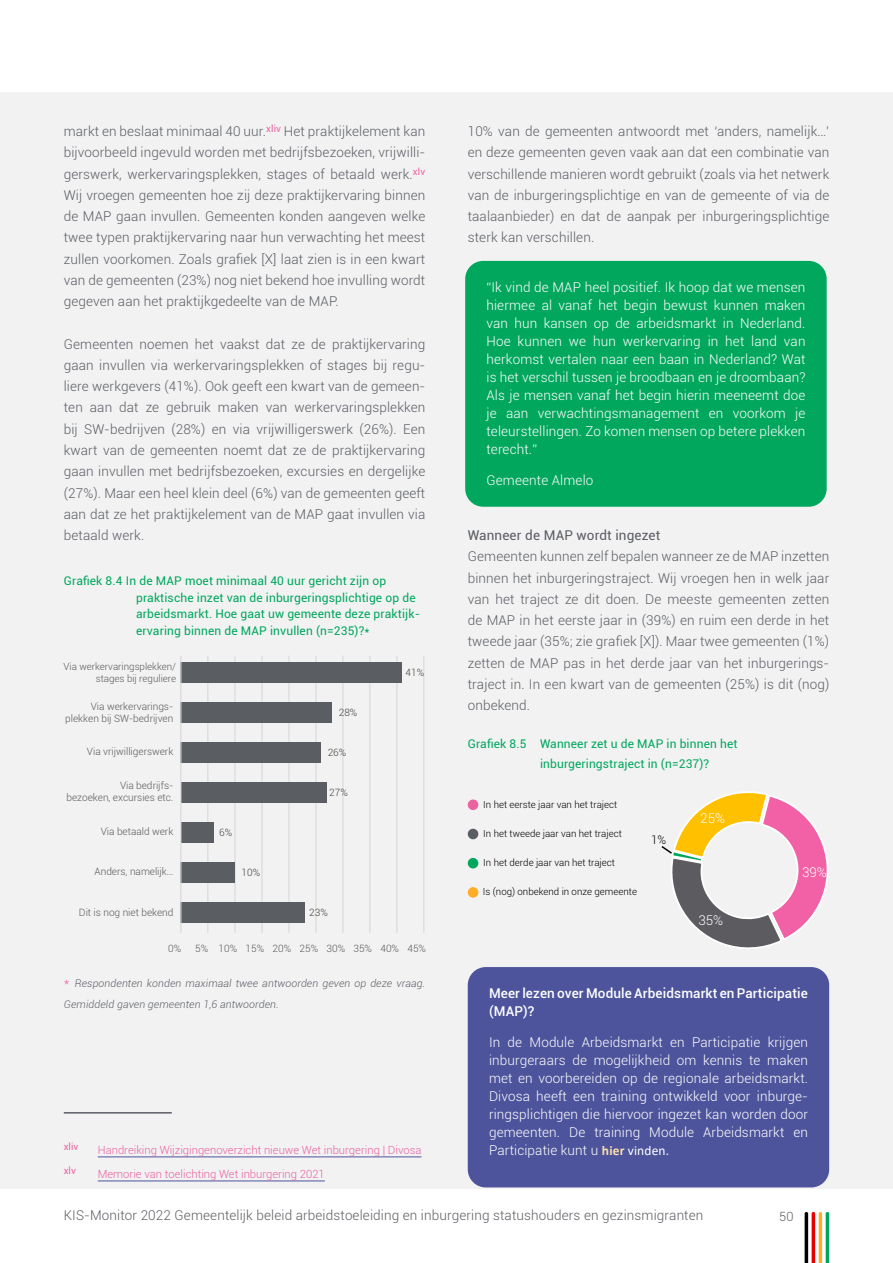
<style>
.page{position:relative;width:893px;height:1263px;background:#fff}
.page>*{position:absolute;margin:0;border:0;box-sizing:border-box;transform-origin:0 0}
.Broodtekst{font:300 13.5px/21.3px "Roboto";letter-spacing:.01em;color:#5a5d62;text-align:justify}
.Rozekadertekst{font:300 13.5px/18px "Roboto";letter-spacing:.01em;color:#fff;text-align:justify}
.Rozekadertekst-2{font:500 13.5px/18px "Roboto";letter-spacing:.01em;color:#fff}
._3e_onderverdeling{font:13.5px "Roboto";letter-spacing:.01em;color:#5a5d62}
.t1{font:300 12.75px "Roboto";color:#5a5d62}
.Grafiektekst{font:12px/16.5px "Roboto";letter-spacing:.01em;color:#00a75d}
.t2{font:300 11.85px "Roboto";color:#000}
.Voetnoot{font:300 11.25px "Roboto";color:#ea62a0}
.Broodtekst-2{font:italic 300 10.5px/21.3px "Roboto";letter-spacing:.01em;color:#5a5d62}
.t3{font:300 10.05px/12.1px "Roboto";letter-spacing:-.005em;color:#595959;text-align:right}
.t4{font:300 10.05px "Roboto";color:#404040}
.t5{font:300 9.75px "Roboto";color:#000}
.t6{font:300 9.75px/11.7px "Roboto";letter-spacing:-.005em;color:#595959;text-align:right}
.Voetnoot-2{font:9.6px "Roboto";color:#ea62a0}
.s1{font-style:normal;font-size:13.5px;color:#ea62a0}
.s2{font-family:"Calibri";font-weight:700;color:#ffdea9}
.s3{font-family:"Calibri";font-weight:400}
</style>
<div class="page">
<div style="left:0;top:92px;width:893px;height:1096px;background:#f2f2f3"></div>
<svg style="left:805px;top:1212px;width:24px;height:51px"></svg>
<div style="left:468px;top:967px;width:361px;height:220px;background:#4d549b;border-radius:18px"></div>
<div style="left:465px;top:261px;width:362px;height:246px;background:#00a75d;border-radius:18px"></div>
<div style="left:468px;top:799px;width:10px;height:11px;background:#ea62a0;border-radius:50%"></div>
<div style="left:468px;top:858px;width:10px;height:10px;background:#00a75d;border-radius:50%"></div>
<div style="left:468px;top:887px;width:10px;height:11px;background:#ffac27;border-radius:50%"></div>
<div style="left:468px;top:829px;width:10px;height:10px;background:#5a5d62;border-radius:50%"></div>
<svg style="left:661px;top:792px;width:167px;height:157px"></svg>
<hr style="left:64px;top:1112px;width:108px;height:1px;background:#5a5d62">
<hr style="left:98px;top:1156px;width:323px;height:1px;background:#4d549b">
<hr style="left:98px;top:1180px;width:227px;height:1px;background:#4d549b">
<hr style="left:207px;top:656px;width:1px;height:277px;background:#d9d9d9">
<hr style="left:234px;top:656px;width:2px;height:277px;background:#d9d9d9">
<hr style="left:261px;top:656px;width:2px;height:277px;background:#d9d9d9">
<hr style="left:288px;top:656px;width:2px;height:277px;background:#d9d9d9">
<hr style="left:315px;top:656px;width:2px;height:277px;background:#d9d9d9">
<hr style="left:342px;top:656px;width:1px;height:277px;background:#d9d9d9">
<hr style="left:369px;top:656px;width:1px;height:277px;background:#d9d9d9">
<hr style="left:396px;top:656px;width:1px;height:277px;background:#d9d9d9">
<hr style="left:423px;top:656px;width:1px;height:277px;background:#d9d9d9">
<div style="left:181px;top:663px;width:221px;height:20px;background:#5a5d62"></div>
<div style="left:181px;top:703px;width:151px;height:20px;background:#5a5d62"></div>
<div style="left:181px;top:743px;width:140px;height:20px;background:#5a5d62"></div>
<div style="left:181px;top:783px;width:146px;height:20px;background:#5a5d62"></div>
<div style="left:181px;top:823px;width:32px;height:20px;background:#5a5d62"></div>
<div style="left:181px;top:863px;width:54px;height:20px;background:#5a5d62"></div>
<div style="left:181px;top:903px;width:124px;height:20px;background:#5a5d62"></div>
<hr style="left:180px;top:656px;width:1px;height:277px;background:#d9d9d9">
<p class="Broodtekst" style="left:64px;top:120px;width:363px">markt en beslaat minimaal 40 uur.<sup>xliv</sup> Het praktijkelement kan bijvoorbeeld ingevuld worden met bedrijfsbezoeken, vrijwilli&shy;gerswerk, werkervaringsplekken, stages of betaald werk.<sup>xlv </sup>Wij vroegen gemeenten hoe zij deze praktijkervaring binnen de MAP gaan invullen. Gemeenten konden aangeven welke twee typen praktijkervaring naar hun verwachting het meest zullen voorkomen. Zoals grafiek [X] laat zien is in een kwart van de gemeenten (23%) nog niet bekend hoe invulling wordt gegeven aan het praktijkgedeelte van de MAP.</p>
<p class="Broodtekst" style="left:64px;top:333px;width:363px">Gemeenten noemen het vaakst dat ze de praktijkervaring gaan invullen via werkervaringsplekken of stages bij regu&shy;liere werkgevers (41%). Ook geeft een kwart van de gemeen&shy;ten aan dat ze gebruik maken van werkervaringsplekken bij SW-bedrijven (28%) en via vrijwilligerswerk (26%). Een kwart van de gemeenten noemt dat ze de praktijkervaring gaan invullen met bedrijfsbezoeken, excursies en dergelijke (27%). Maar een heel klein deel (6%) van de gemeenten geeft aan dat ze het praktijkelement van de MAP gaat invullen via betaald werk.</p>
<p class="Grafiektekst" style="left:136px;top:572px;width:286px;text-indent:-72px">Grafiek 8.4 In de MAP moet minimaal 40 uur gericht zijn op praktische inzet van de inburgeringsplichtige op de arbeidsmarkt. Hoe gaat uw gemeente deze praktijk&shy;ervaring binnen de MAP invullen (n=235)?*</p>
<p class="t6" style="left:64px;top:660px;width:114px">Via werkervaringsplekken/ stages bij reguliere</p>
<p class="t3" style="left:65px;top:700px;width:110px">Via werkervarings&shy;plekken bij SW-bedrijven</p>
<p class="t3" style="left:87px;top:745px;width:88px">Via vrijwilligerswerk</p>
<p class="t3" style="left:67px;top:779px;width:108px">Via bedrijfs-<br>bezoeken, excursies etc.</p>
<p class="t3" style="left:101px;top:825px;width:74px">Via betaald werk</p>
<p class="t3" style="left:95px;top:865px;width:80px">Anders, namelijk…</p>
<p class="t3" style="left:79px;top:906px;width:96px">Dit is nog niet bekend</p>
<p class="t4" style="left:219px;top:826px;width:15px">6%</p>
<p class="t4" style="left:242px;top:866px;width:20px">10%</p>
<p class="t4" style="left:339px;top:705px;width:20px">28%</p>
<p class="t4" style="left:328px;top:745px;width:20px">26%</p>
<p class="t4" style="left:329px;top:785px;width:20px">27%</p>
<p class="t4" style="left:309px;top:906px;width:20px">23%</p>
<p class="t4" style="left:406px;top:665px;width:20px">41%</p>
<p class="t3" style="left:168px;top:942px;width:15px">0%</p>
<p class="t3" style="left:195px;top:942px;width:232px">5% 10% 15% 20% 25% 30% 35% 40% 45%</p>
<p class="Broodtekst-2" style="left:64px;top:972px;width:363px"><span class="s1">*</span> Respondenten konden maximaal twee antwoorden geven op deze vraag.<br>Gemiddeld gaven gemeenten 1,6 antwoorden.</p>
<p class="Voetnoot-2" style="left:64px;top:1140px;width:16px">xliv</p>
<p class="Voetnoot" style="left:98px;top:1142px;width:325px">Handreiking Wijzigingenoverzicht nieuwe Wet inburgering | Divosa</p>
<p class="Voetnoot-2" style="left:64px;top:1164px;width:14px">xlv</p>
<p class="Voetnoot" style="left:98px;top:1166px;width:229px">Memorie van toelichting Wet inburgering 2021</p>
<p class="Broodtekst" style="left:468px;top:120px;width:363px">10% van de gemeenten antwoordt met ‘anders, namelijk…’ en deze gemeenten geven vaak aan dat een combinatie van verschillende manieren wordt gebruikt (zoals via het netwerk van de inburgeringsplichtige en van de gemeente of via de taalaanbieder) en dat de aanpak per inburgeringsplichtige sterk kan verschillen.</p>
<p class="Rozekadertekst" style="left:486px;top:278px;width:321px">“Ik vind de MAP heel positief. Ik hoop dat we mensen hiermee al vanaf het begin bewust kunnen maken van hun kansen op de arbeidsmarkt in Nederland.<br>Hoe kunnen we hun werkervaring in het land van herkomst vertalen naar een baan in Nederland? Wat is het verschil tussen je broodbaan en je droombaan?<br>Als je mensen vanaf het begin hierin meeneemt doe je aan verwachtingsmanagement en voorkom je teleurstellingen. Zo komen mensen op betere plekken terecht.”</p>
<p class="Rozekadertekst" style="left:486px;top:471px;width:108px">Gemeente Almelo</p>
<p class="_3e_onderverdeling" style="left:468px;top:526px;width:194px">Wanneer de MAP wordt ingezet</p>
<p class="Broodtekst" style="left:468px;top:545px;width:363px">Gemeenten kunnen zelf bepalen wanneer ze de MAP inzetten binnen het inburgeringstraject. Wij vroegen hen in welk jaar van het traject ze dit doen. De meeste gemeenten zetten de MAP in het eerste jaar in (39%) en ruim een derde in het tweede jaar (35%; zie grafiek [X]). Maar twee gemeenten (1%) zetten de MAP pas in het derde jaar van het inburgerings&shy;traject in. In een kwart van de gemeenten (25%) is dit (nog) onbekend.</p>
<p class="Grafiektekst" style="left:540px;top:733px;width:199px;line-height:20.2px;text-indent:-72px">Grafiek 8.5 Wanneer zet u de MAP in binnen het inburgeringstraject in (n=237)?</p>
<p class="t5" style="left:483px;top:798px;width:135px">In het eerste jaar van het traject</p>
<p class="t5" style="left:483px;top:827px;width:140px">In het tweede jaar van het traject</p>
<p class="t5" style="left:483px;top:856px;width:133px">In het derde jaar van het traject</p>
<p class="t5" style="left:483px;top:885px;width:156px">Is (nog) onbekend in onze gemeente</p>
<p class="t2" style="left:651px;top:831px;width:17px">1%</p>
<p class="Rozekadertekst" style="left:700px;top:809px;width:26px">25%</p>
<p class="Rozekadertekst" style="left:698px;top:910px;width:26px">35%</p>
<p class="Rozekadertekst" style="left:802px;top:863px;width:26px">39%</p>
<p class="Rozekadertekst-2" style="left:489px;top:984px;width:320px">Meer lezen over Module Arbeidsmarkt en Participatie (MAP)?</p>
<p class="Rozekadertekst" style="left:489px;top:1033px;width:320px">In de Module Arbeidsmarkt en Participatie krijgen inburgeraars de mogelijkheid om kennis te maken met en voorbereiden op de regionale arbeidsmarkt.<br>Divosa heeft een training ontwikkeld voor inburge&shy;ringsplichtigen die hiervoor ingezet kan worden door gemeenten. De training Module Arbeidsmarkt en Participatie kunt u <span class="s2">hier</span> <span class="s3">vinden.</span></p>
<p class="Broodtekst" style="left:64px;top:1204px;width:641px">KIS-Monitor 2022 Gemeentelijk beleid arbeidstoeleiding en inburgering statushouders en gezinsmigranten</p>
<p class="t1" style="left:779px;top:1207px;width:16px">50</p>
</div>
